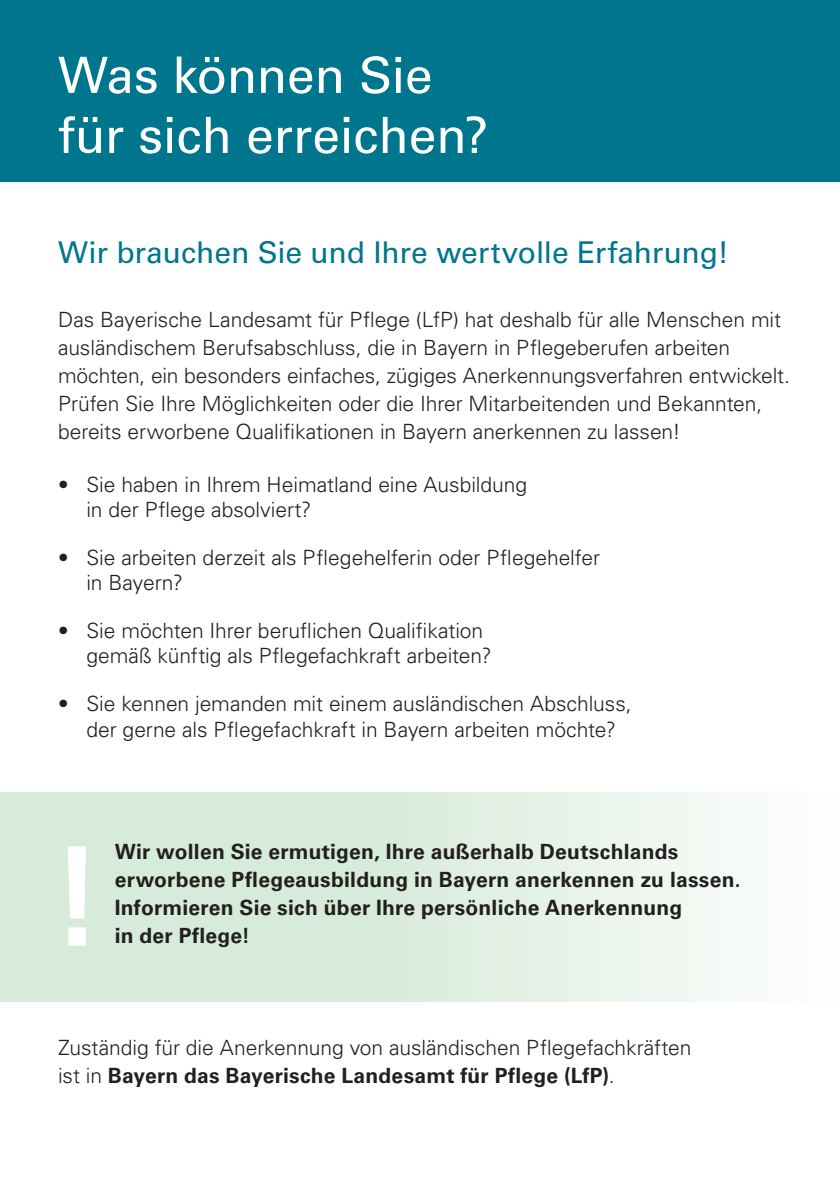
<style>
.page{position:relative;width:840px;height:1191px;background:#fff}
.page>*{position:absolute;margin:0;border:0;box-sizing:border-box;transform-origin:0 0}
.Head_groß{font:50px/60px "Univers LT Std";letter-spacing:-.005em;color:#fff}
.Headline{font:30px "Univers LT Std";letter-spacing:-.005em;color:#00768e}
.Fließtext_eingerückt{font:300 21px/28px "Univers LT Std";letter-spacing:-.005em;color:#231f20}
.Fließtext_eingerückt-2{font:700 21px/28px "Univers LT Std";letter-spacing:.01em;color:#231f20}
.s1{font-weight:700}
</style>
<div class="page">
<div style="left:0;top:792px;width:839px;height:210px;background:linear-gradient(to right,#cce6d0,#f7fbf7)"></div>
<div style="left:0;top:0;width:839px;height:181px;background:#00768e"></div>
<svg style="left:68px;top:846px;width:18px;height:99px"></svg>
<h2 class="Head_groß" style="left:58px;top:45px;width:431px">Was können Sie für sich erreichen?</h2>
<h3 class="Headline" style="left:58px;top:234px;width:671px">Wir brauchen Sie und Ihre wertvolle Erfahrung!</h3>
<p class="Fließtext_eingerückt" style="left:58px;top:305px;width:733px">Das Bayerische Landesamt für Pflege (LfP) hat deshalb für alle Menschen mit ausländischem Berufsabschluss, die in Bayern in Pflegeberufen arbeiten möchten, ein besonders einfaches, zügiges Anerkennungsverfahren entwickelt.</p>
<p class="Fließtext_eingerückt" style="left:58px;top:389px;width:705px">Prüfen Sie Ihre Möglichkeiten oder die Ihrer Mitarbeitenden und Bekannten, bereits erworbene Qualifikationen in Bayern anerkennen zu lassen!</p>
<p class="Fließtext_eingerückt" style="left:86px;top:472px;width:442px;line-height:25.2px;text-indent:-28px">• Sie haben in Ihrem Heimatland eine Ausbildung in der Pflege absolviert?</p>
<p class="Fließtext_eingerückt" style="left:86px;top:545px;width:515px;line-height:25.2px;text-indent:-28px">• Sie arbeiten derzeit als Pflegehelferin oder Pflegehelfer in Bayern?</p>
<p class="Fließtext_eingerückt" style="left:86px;top:618px;width:406px;line-height:25.2px;text-indent:-28px">• Sie möchten Ihrer beruflichen Qualifikation gemäß künftig als Pflegefachkraft arbeiten?</p>
<p class="Fließtext_eingerückt" style="left:86px;top:691px;width:546px;line-height:25.2px;text-indent:-28px">• Sie kennen jemanden mit einem ausländischen Abschluss, der gerne als Pflegefachkraft in Bayern arbeiten möchte?</p>
<p class="Fließtext_eingerückt-2" style="left:115px;top:837px;width:627px">Wir wollen Sie ermutigen, Ihre außerhalb Deutschlands erworbene Pflegeausbildung in Bayern anerkennen zu lassen.<br>Informieren Sie sich über Ihre persönliche Anerkennung<br>in der Pflege!</p>
<p class="Fließtext_eingerückt" style="left:58px;top:1033px;width:634px">Zuständig für die Anerkennung von ausländischen Pflegefachkräften ist in <span class="s1">Bayern das Bayerische Landesamt für Pflege (LfP)</span>.</p>
</div>
